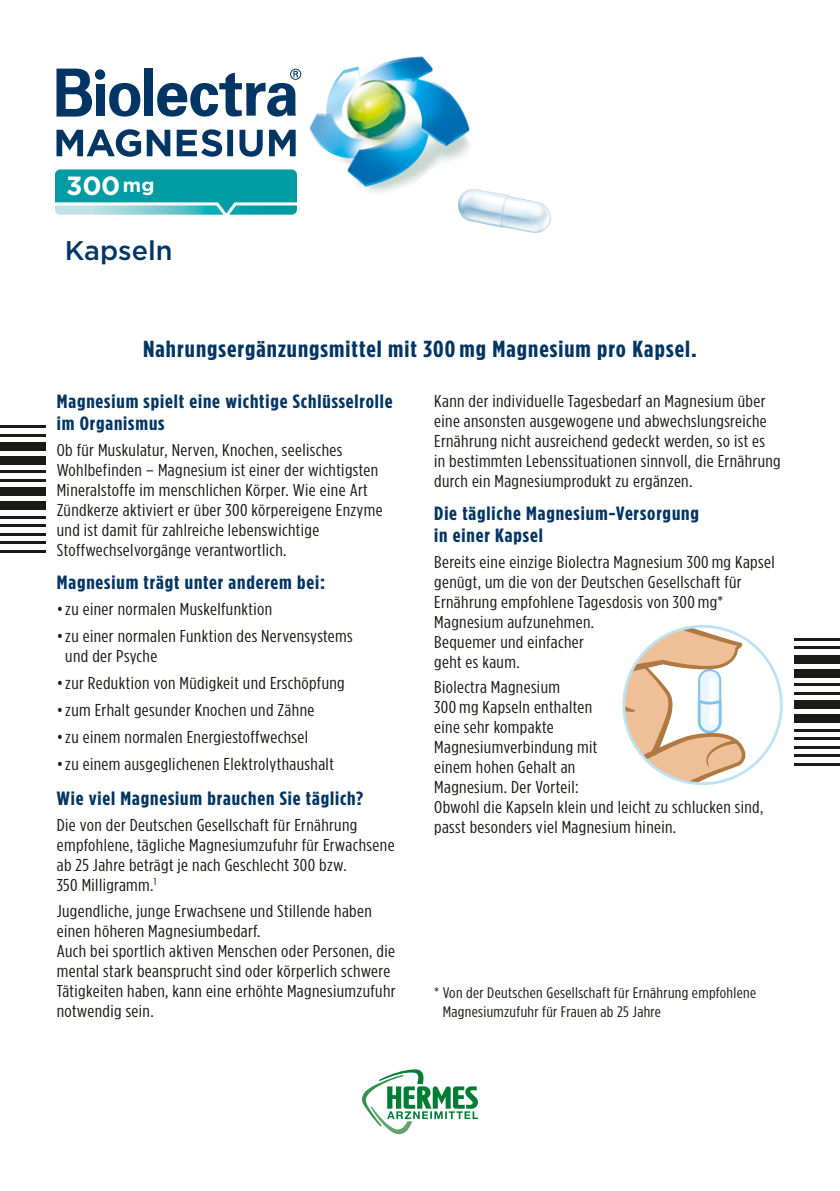
<style>
.page{position:relative;width:840px;height:1191px;background:#fff}
.page>*{position:absolute;margin:0;border:0;box-sizing:border-box;transform-origin:0 0}
.t1{font:500 27px "Gotham";color:#003564}
.t2{font:700 26.4px "Gotham";color:#fff}
.t3{font:700 23.2px "Gotham Condensed";letter-spacing:.04em;color:#003564;scale:1.15 1}
.t4{font:700 19.2px/22px "Gotham Condensed";letter-spacing:.04em;color:#003564;scale:1.15 1}
.t5{font:17.2px/20px "Gotham Condensed";letter-spacing:.02em;color:#1a1a18;scale:1.15 1}
.t6{font:15.2px/18.8px "Gotham Condensed";letter-spacing:.02em;color:#1a1a18;scale:1.15 1}
.s1{font-size:19.4px}
</style>
<div class="page">
<hr style="left:0;top:425px;width:45px;height:3px;background:#1a1a18">
<hr style="left:0;top:434px;width:45px;height:2px;background:#1a1a18">
<div style="left:0;top:442px;width:45px;height:9px;background:#1a1a18"></div>
<div style="left:0;top:456px;width:45px;height:9px;background:#1a1a18"></div>
<hr style="left:0;top:470px;width:45px;height:3px;background:#1a1a18">
<hr style="left:0;top:479px;width:45px;height:3px;background:#1a1a18">
<div style="left:0;top:487px;width:45px;height:9px;background:#1a1a18"></div>
<div style="left:0;top:502px;width:45px;height:8px;background:#1a1a18"></div>
<hr style="left:0;top:516px;width:45px;height:3px;background:#1a1a18">
<hr style="left:0;top:524px;width:45px;height:3px;background:#1a1a18">
<hr style="left:0;top:533px;width:45px;height:3px;background:#1a1a18">
<hr style="left:0;top:541px;width:45px;height:3px;background:#1a1a18">
<hr style="left:0;top:550px;width:45px;height:3px;background:#1a1a18">
<hr style="left:794px;top:638px;width:45px;height:2px;background:#1a1a18">
<hr style="left:794px;top:646px;width:45px;height:3px;background:#1a1a18">
<div style="left:794px;top:655px;width:45px;height:8px;background:#1a1a18"></div>
<div style="left:794px;top:669px;width:45px;height:8px;background:#1a1a18"></div>
<hr style="left:794px;top:683px;width:45px;height:3px;background:#1a1a18">
<hr style="left:794px;top:691px;width:45px;height:3px;background:#1a1a18">
<div style="left:794px;top:700px;width:45px;height:8px;background:#1a1a18"></div>
<div style="left:794px;top:714px;width:45px;height:9px;background:#1a1a18"></div>
<hr style="left:794px;top:728px;width:45px;height:3px;background:#1a1a18">
<hr style="left:794px;top:737px;width:45px;height:3px;background:#1a1a18">
<hr style="left:794px;top:745px;width:45px;height:3px;background:#1a1a18">
<hr style="left:794px;top:754px;width:45px;height:3px;background:#1a1a18">
<hr style="left:794px;top:762px;width:45px;height:3px;background:#1a1a18">
<img style="left:309px;top:56px;width:161px;height:137px">
<svg style="left:56px;top:129px;width:239px;height:28px"></svg>
<div style="left:144px;top:69px;width:9px;height:47px;background:#003564"></div>
<svg style="left:109px;top:83px;width:31px;height:34px"></svg>
<div style="left:96px;top:84px;width:8px;height:32px;background:#003564"></div>
<div style="left:95px;top:69px;width:10px;height:11px;background:#003564;border-radius:50%"></div>
<svg style="left:56px;top:69px;width:36px;height:48px"></svg>
<svg style="left:157px;top:69px;width:144px;height:48px"></svg>
<svg style="left:55px;top:169px;width:242px;height:46px;background:#28aab1"></svg>
<img style="left:456px;top:189px;width:95px;height:44px">
<svg style="left:362px;top:1069px;width:115px;height:66px"></svg>
<svg style="left:622px;top:625px;width:160px;height:160px"></svg>
<h2 class="t2" style="left:66px;top:168px;width:90px">300<span class="s1">mg</span></h2>
<h1 class="t1" style="left:65px;top:233px;width:109px">Kapseln</h1>
<h3 class="t3" style="left:143px;top:335px;width:483px">Nahrungsergänzungsmittel mit 300mg Magnesium pro Kapsel.</h3>
<p class="t4" style="left:57px;top:390px;width:293px">Magnesium spielt eine wichtige Schlüsselrolle im Organismus</p>
<p class="t5" style="left:57px;top:439px;width:285px">Ob für Muskulatur, Nerven, Knochen, seelisches Wohlbefinden – Magnesium ist einer der wichtigsten Mineralstoffe im menschlichen Körper. Wie eine Art Zündkerze aktiviert er über 300 körpereigene Enzyme und ist damit für zahlreiche lebenswichtige Stoffwechselvorgänge verantwortlich.</p>
<p class="t4" style="left:57px;top:571px;width:235px">Magnesium trägt unter anderem bei:</p>
<p class="t5" style="left:57px;top:598px;width:189px">•zu einer normalen Muskelfunktion</p>
<p class="t5" style="left:65px;top:626px;width:251px;text-indent:-9px">•zu einer normalen Funktion des Nervensystems und der Psyche</p>
<p class="t5" style="left:57px;top:673px;width:252px">•zur Reduktion von Müdigkeit und Erschöpfung</p>
<p class="t5" style="left:57px;top:700px;width:225px">•zum Erhalt gesunder Knochen und Zähne</p>
<p class="t5" style="left:57px;top:727px;width:220px">•zu einem normalen Energiestoffwechsel</p>
<p class="t5" style="left:57px;top:754px;width:242px">•zu einem ausgeglichenen Elektrolythaushalt</p>
<p class="t4" style="left:57px;top:787px;width:268px">Wie viel Magnesium brauchen Sie täglich?</p>
<p class="t5" style="left:57px;top:814px;width:295px">Die von der Deutschen Gesellschaft für Ernährung empfohlene, tägliche Magnesiumzufuhr für Erwachsene ab 25 Jahre beträgt je nach Geschlecht 300 bzw.<br>350 Milligramm.<sup>1</sup></p>
<p class="t5" style="left:57px;top:900px;width:296px">Jugendliche, junge Erwachsene und Stillende haben einen höheren Magnesiumbedarf.<br>Auch bei sportlich aktiven Menschen oder Personen, die mental stark beansprucht sind oder körperlich schwere Tätigkeiten haben, kann eine erhöhte Magnesiumzufuhr notwendig sein.</p>
<p class="t5" style="left:434px;top:390px;width:303px">Kann der individuelle Tagesbedarf an Magnesium über eine ansonsten ausgewogene und abwechslungsreiche Ernährung nicht ausreichend gedeckt werden, so ist es<br>in bestimmten Lebenssituationen sinnvoll, die Ernährung durch ein Magnesiumprodukt zu ergänzen.</p>
<p class="t4" style="left:434px;top:502px;width:232px">Die tägliche Magnesium-Versorgung in einer Kapsel</p>
<p class="t5" style="left:434px;top:551px;width:297px">Bereits eine einzige Biolectra Magnesium 300 mg Kapsel genügt, um die von der Deutschen Gesellschaft für Ernährung empfohlene Tagesdosis von 300 mg* Magnesium aufzunehmen.<br>Bequemer und einfacher<br>geht es kaum.</p>
<p class="t5" style="left:434px;top:677px;width:288px">Biolectra Magnesium<br>300 mg Kapseln enthalten<br>eine sehr kompakte<br>Magnesiumverbindung mit<br>einem hohen Gehalt an<br>Magnesium. Der Vorteil:<br>Obwohl die Kapseln klein und leicht zu schlucken sind, passt besonders viel Magnesium hinein.</p>
<p class="t6" style="left:442px;top:983px;width:274px;text-indent:-9px">* Von der Deutschen Gesellschaft für Ernährung empfohlene<br>Magnesiumzufuhr für Frauen ab 25 Jahre</p>
</div>
